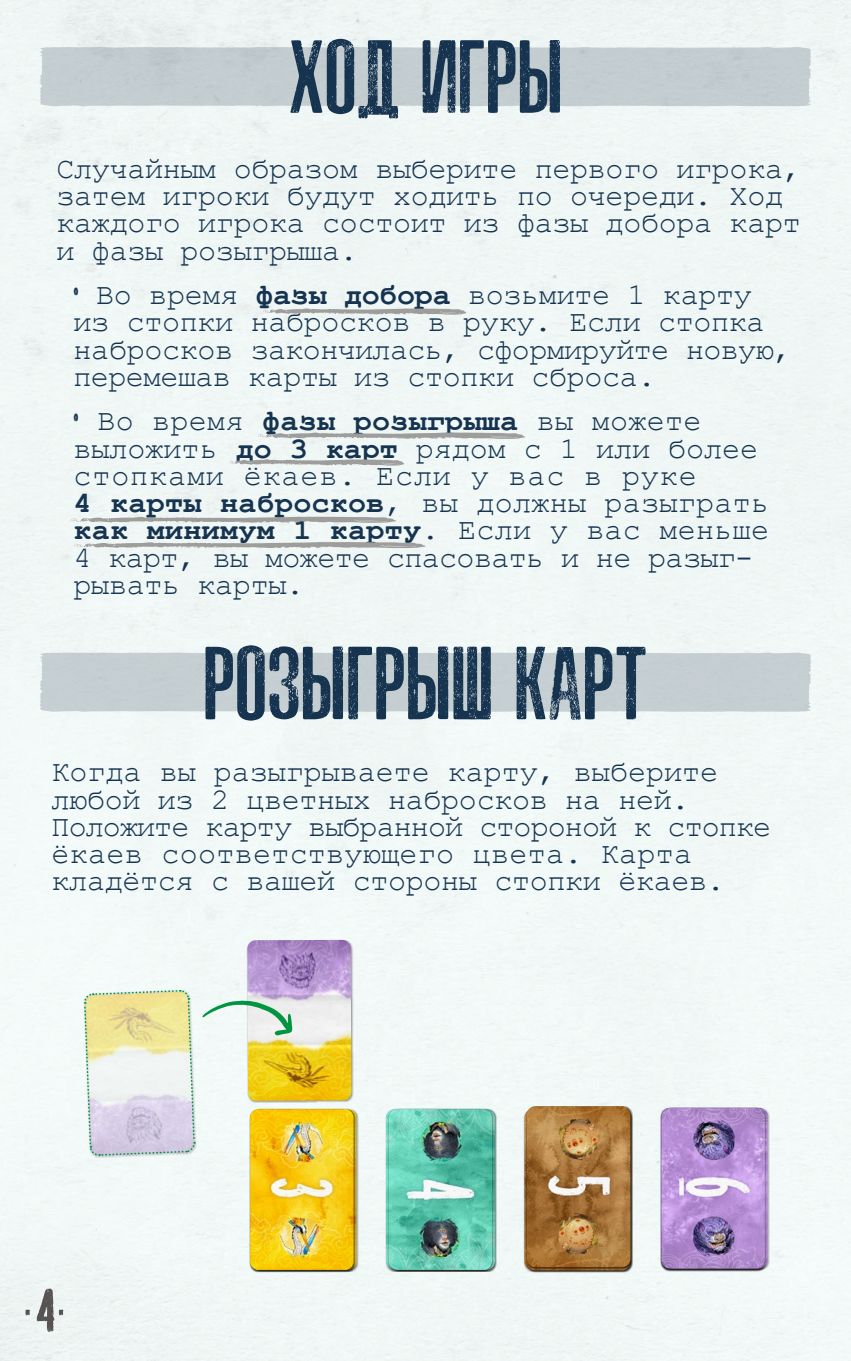
<style>
.page{position:relative;width:851px;height:1361px;background:#fff}
.page>*{position:absolute;margin:0;border:0;box-sizing:border-box;transform-origin:0 0}
.t1{font:96px "ASPHALTICSCRATCHRUSBYLYAJKA";letter-spacing:.03em;color:#163450}
.t2{font:50.4px "Bad Poser";color:#565352;scale:1.37 1}
.t3{font:30px/27.3px "Courier New";letter-spacing:-.01em;color:#163450}
.s1{font-family:"Bad Poser"}
.s2{font-weight:700}
</style>
<div class="page">
<div style="left:0;top:0;width:850px;height:1361px;background:#f0f8f6"></div>
<div style="left:39px;top:47px;width:773px;height:59px;background:#c3cdd0"></div>
<div style="left:39px;top:652px;width:773px;height:60px;background:#c5ced1"></div>
<svg style="left:262px;top:308px;width:204px;height:7px"></svg>
<svg style="left:256px;top:432px;width:269px;height:7px"></svg>
<svg style="left:229px;top:459px;width:175px;height:7px"></svg>
<svg style="left:69px;top:516px;width:328px;height:7px;background:#bec1bf"></svg>
<svg style="left:72px;top:542px;width:354px;height:6px;background:#b5b8b7"></svg>
<div style="left:246px;top:940px;width:108px;height:163px;background:#000;opacity:.4"></div>
<img style="left:247px;top:940px;width:104px;height:161px">
<div style="left:249px;top:1108px;width:107px;height:164px;background:#000;opacity:.4"></div>
<div style="left:390px;top:1108px;width:107px;height:164px;background:#000;opacity:.4"></div>
<div style="left:387px;top:1108px;width:107px;height:164px;background:#000;opacity:.4"></div>
<img style="left:388px;top:1109px;width:104px;height:161px">
<div style="left:526px;top:1109px;width:106px;height:164px;background:#000;opacity:.4"></div>
<div style="left:526px;top:1106px;width:106px;height:163px;background:#000;opacity:.4"></div>
<div style="left:660px;top:1107px;width:107px;height:164px;background:#000;opacity:.4"></div>
<svg style="left:83px;top:989px;width:210px;height:167px"></svg>
<svg style="left:549px;top:647px;width:31px;height:72px;background:#738695"></svg>
<h1 class="t1" style="left:289px;top:18px;width:273px">ХОД ИГРЫ</h1>
<p class="t3" style="left:57px;top:154px;width:745px">Случайным образом выберите первого игрока, затем игроки будут ходить по очереди. Ход каждого игрока состоит из фазы добора карт и фазы розыгрыша.</p>
<p class="t3" style="left:74px;top:280px;width:719px"><span class="s1">·</span> Во время <span class="s2">фазы добора</span> возьмите 1 карту из стопки набросков в руку. Если стопка набросков закончилась, сформируйте новую, перемешав карты из стопки сброса.</p>
<p class="t3" style="left:74px;top:406px;width:697px"><span class="s1">·</span> Во время <span class="s2">фазы розыгрыша</span> вы можете выложить <span class="s2">до 3 карт</span> рядом с 1 или более стопками ёкаев. Если у вас в руке<br><span class="s2">4 карты набросков</span>, вы должны разыграть <span class="s2">как минимум 1 карту</span>. Если у вас меньше<br>4 карт, вы можете спасовать и не разыг&shy;рывать карты.</p>
<h1 class="t1" style="left:205px;top:624px;width:443px">РОЗЫГРЫШ К РТ</h1>
<p class="t3" style="left:52px;top:757px;width:721px">Когда вы разыгрываете карту, выберите любой из 2 цветных набросков на ней.<br>Положите карту выбранной стороной к стопке ёкаев соответствующего цвета. Карта кладётся с вашей стороны стопки ёкаев.</p>
<h2 class="t2" style="left:25px;top:1261px;width:30px">.4.</h2>
</div>
